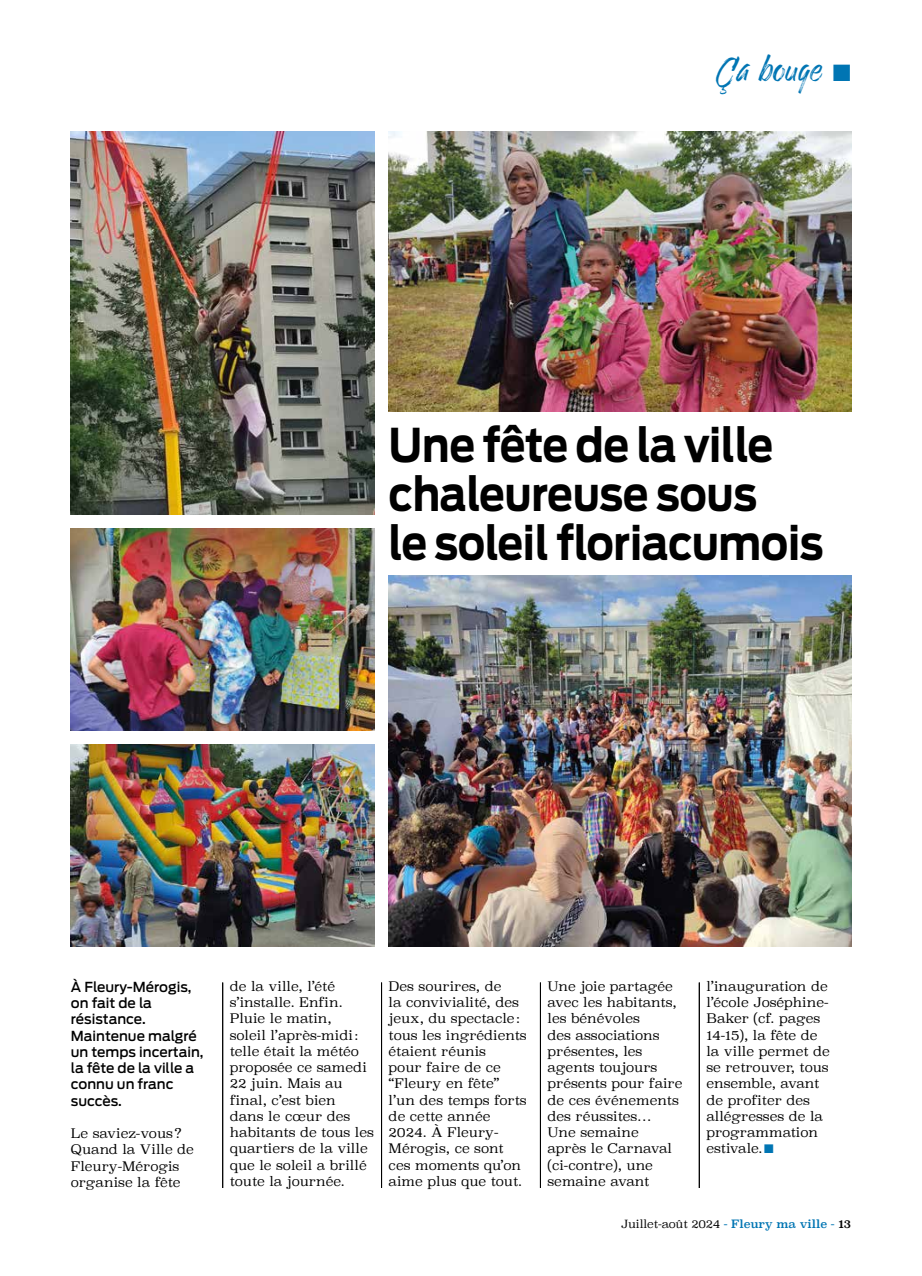
<style>
.page{position:relative;width:922px;height:1276px;background:#fff}
.page>*{position:absolute;margin:0;border:0;box-sizing:border-box;transform-origin:0 0}
.t1{font:700 46.25px/48.8px "Antenna";letter-spacing:-.01em;color:#000;scale:.9 1}
.t2{font:33.75px "Enjoythe Ride";color:#0075b3}
.t3{font:500 13.75px/16.2px "Antenna";color:#000}
.t4{font:300 13.12px/16.2px "Superclarendon";color:#000}
.t5{font:300 11.25px "Superclarendon";letter-spacing:-.01em;color:#000}
.s1{color:#0075b3}
.s2{font-weight:400;color:#0075b3}
.s3{font-weight:400}
</style>
<div class="page">
<hr style="left:222px;top:982px;width:1px;height:206px;background:#000">
<hr style="left:381px;top:982px;width:1px;height:206px;background:#000">
<hr style="left:540px;top:982px;width:1px;height:206px;background:#000">
<hr style="left:699px;top:982px;width:1px;height:206px;background:#000">
<img style="left:71px;top:131px;width:303px;height:383px">
<img style="left:388px;top:131px;width:462px;height:280px">
<img style="left:71px;top:528px;width:303px;height:202px">
<img style="left:71px;top:744px;width:303px;height:202px">
<img style="left:388px;top:575px;width:462px;height:371px">
<h2 class="t2" style="left:717px;top:50px;width:133px">Ça bouge ■</h2>
<h1 class="t1" style="left:388px;top:421px;width:485px">Une fête de la ville chaleureuse sous<br>le soleil floriacumois</h1>
<p class="t3" style="left:71px;top:978px;width:134px">À Fleury-Mérogis, on fait de la résistance.<br>Maintenue malgré un temps incertain, la fête de la ville a connu un franc succès.</p>
<p class="t4" style="left:71px;top:1126px;width:125px">Le saviez-vous?<br>Quand la Ville de<br>Fleury-Mérogis organise la fête</p>
<p class="t4" style="left:230px;top:979px;width:146px">de la ville, l’été s’installe. Enfin.<br>Pluie le matin,<br>soleil l’après-midi: telle était la météo proposée ce samedi<br>22 juin. Mais au final, c’est bien<br>dans le cœur des habitants de tous les quartiers de la ville que le soleil a brillé toute la journée.</p>
<p class="t4" style="left:388px;top:979px;width:140px">Des sourires, de<br>la convivialité, des jeux, du spectacle: tous les ingrédients étaient réunis<br>pour faire de ce “Fleury en fête” l’un des temps forts de cette année<br>2024. À Fleury-<br>Mérogis, ce sont ces moments qu’on aime plus que tout.</p>
<p class="t4" style="left:547px;top:979px;width:136px">Une joie partagée avec les habitants, les bénévoles<br>des associations présentes, les agents toujours présents pour faire de ces événements des réussites…<br>Une semaine<br>après le Carnaval (ci-contre), une semaine avant</p>
<p class="t4" style="left:706px;top:979px;width:125px">l’inauguration de l’école Joséphine-<br>Baker (cf. pages<br>14-15), la fête de la ville permet de se retrouver, tous ensemble, avant de profiter des allégresses de la programmation estivale.<span class="s1">■</span></p>
<p class="t5" style="left:621px;top:1216px;width:231px">Juillet-août 2024 <span class="s2">- Fleury ma ville -</span> <span class="s3">13</span></p>
</div>
